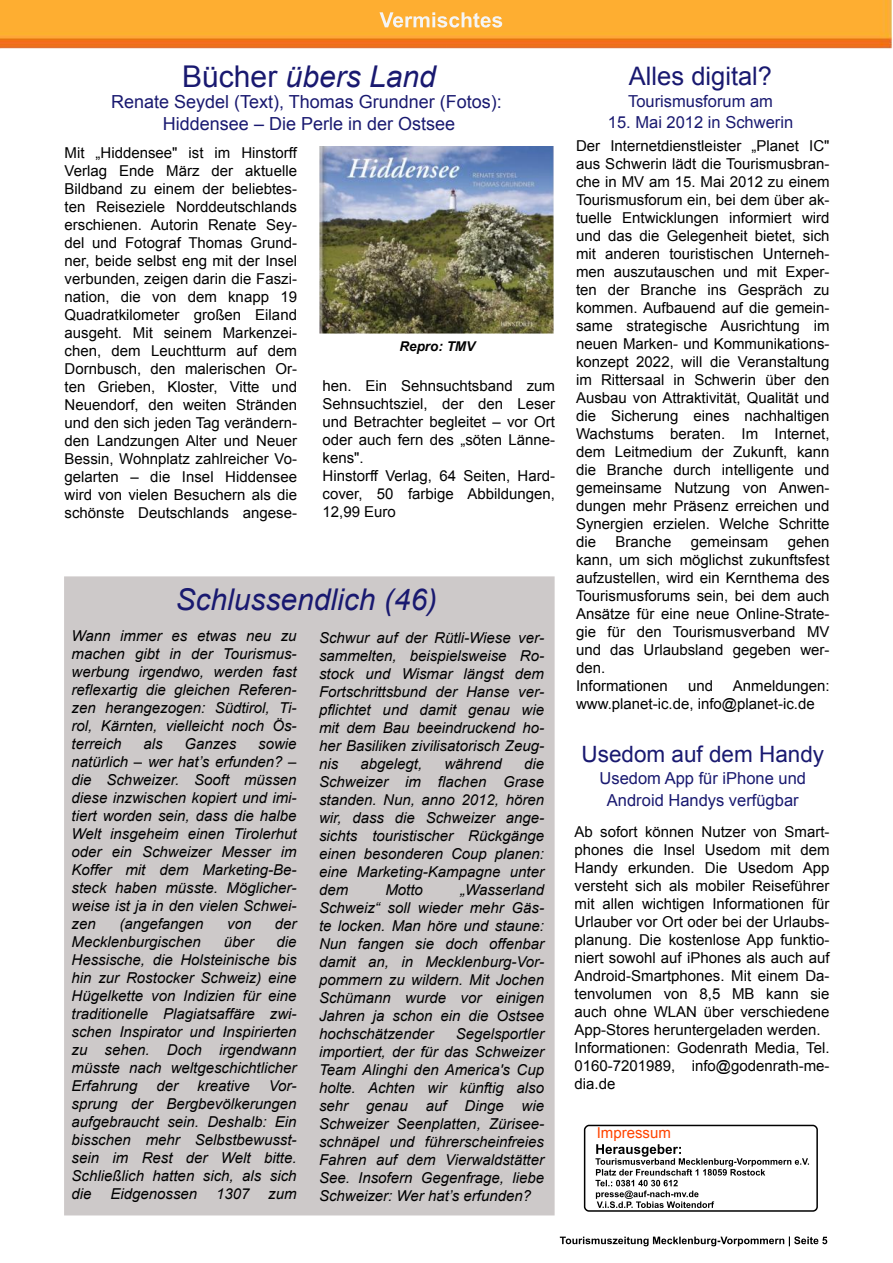
<style>
.page{position:relative;width:893px;height:1263px;background:#fff}
.page>*{position:absolute;margin:0;border:0;box-sizing:border-box;transform-origin:0 0}
.t1{font:italic 30px "Arial";color:#191970}
.t2{font:25.5px "Arial";color:#191970}
.t3{font:22.5px "Arial";color:#191970}
.t4{font:18px/21.6px "Arial";color:#191970;text-align:center}
.t5{font:16.5px/21.6px "Arial";color:#191970;text-align:center}
.t6{font:15px/18px "Arial";color:#000}
.t7{font:italic 15px/18px "Arial";color:#000;text-align:justify}
.t8{font:15px "Arial";color:#f40}
.t9{font:italic 700 13.5px "Arial";color:#000}
.s1{font-style:normal}
</style>
<div class="page">
<div style="left:64px;top:576px;width:491px;height:639px;background:#cdc9c9"></div>
<img style="left:0;top:0;width:892px;height:48px">
<svg style="left:560px;top:1236px;width:267px;height:10px"></svg>
<svg style="left:583px;top:1124px;width:235px;height:88px"></svg>
<svg style="left:379px;top:12px;width:123px;height:16px"></svg>
<img style="left:319px;top:146px;width:234px;height:187px">
<h1 class="t1" style="left:182px;top:59px;width:255px"><span class="s1">Bücher</span> übers Land</h1>
<p class="t4" style="left:111px;top:91px;width:392px">Renate Seydel (Text), Thomas Grundner (Fotos):<br>Hiddensee – Die Perle in der Ostsee</p>
<p class="t6" style="left:64px;top:144px;width:234px;text-align:justify">Mit „Hiddensee" ist im Hinstorff Verlag Ende März der aktuelle Bildband zu einem der beliebtes&shy;ten Reiseziele Norddeutschlands erschienen. Autorin Renate Sey&shy;del und Fotograf Thomas Grund&shy;ner, beide selbst eng mit der Insel verbunden, zeigen darin die Faszi&shy;nation, die von dem knapp 19<br>Quadratkilometer großen Eiland ausgeht. Mit seinem Markenzei&shy;chen, dem Leuchtturm auf dem Dornbusch, den malerischen Or&shy;ten Grieben, Kloster, Vitte und Neuendorf, den weiten Stränden und den sich jeden Tag verändern&shy;den Landzungen Alter und Neuer Bessin, Wohnplatz zahlreicher Vo&shy;gelarten – die Insel Hiddensee wird von vielen Besuchern als die schönste Deutschlands angese-</p>
<p class="t9" style="left:399px;top:338px;width:77px">Repro: TMV</p>
<p class="t6" style="left:322px;top:377px;width:234px">hen. Ein Sehnsuchtsband zum<br>Sehnsuchtsziel, der den Leser und Betrachter begleitet – vor Ort oder auch fern des „söten Länne&shy;kens".<br>Hinstorff Verlag, 64 Seiten, Hard&shy;cover, 50 farbige Abbildungen,<br>12,99 Euro</p>
<h1 class="t1" style="left:175px;top:583px;width:263px">Schlussendlich (46)</h1>
<p class="t7" style="left:72px;top:627px;width:227px">Wann immer es etwas neu zu machen gibt in der Tourismus&shy;werbung irgendwo, werden fast reflexartig die gleichen Referen&shy;zen herangezogen: Südtirol, Ti&shy;rol, Kärnten, vielleicht noch Ös&shy;terreich</p>
<p class="t7" style="left:319px;top:629px;width:227px">Schwur auf der Rütli-Wiese ver&shy;sammelten, beispielsweise Ro&shy;stock und Wismar längst dem Fortschrittsbund der Hanse ver&shy;pflichtet und damit genau wie mit dem Bau beeindruckend ho&shy;her Basiliken zivilisatorisch Zeug&shy;nis</p>
<p class="t7" style="left:144px;top:735px;width:21px">als</p>
<p class="t7" style="left:185px;top:735px;width:53px">Ganzes</p>
<p class="t7" style="left:72px;top:735px;width:227px;text-indent:187px">sowie natürlich – wer hat’s erfunden? – die Schweizer. Sooft müssen diese inzwischen kopiert und imi&shy;tiert worden sein, dass die halbe Welt insgeheim einen Tirolerhut oder ein Schweizer Messer im Koffer mit dem Marketing-Be&shy;steck haben müsste. Möglicher&shy;weise ist ja in den vielen Schwei&shy;zen</p>
<p class="t7" style="left:319px;top:755px;width:227px;text-indent:205px">die Schweizer im flachen Grase standen. Nun, anno 2012, hören wir, dass die Schweizer ange&shy;sichts touristischer Rückgänge einen besonderen Coup planen: eine Marketing-Kampagne unter dem</p>
<p class="t7" style="left:360px;top:755px;width:63px">abgelegt,</p>
<p class="t7" style="left:444px;top:755px;width:59px">während</p>
<p class="t7" style="left:319px;top:881px;width:227px;text-indent:141px">„Wasserland Schweiz“ soll wieder mehr Gäs&shy;te locken. Man höre und staune:<br>Nun fangen sie doch offenbar damit an, in Mecklenburg-Vor&shy;pommern zu wildern. Mit Jochen Schümann wurde vor einigen Jahren ja schon ein die Ostsee hochschätzender</p>
<p class="t7" style="left:385px;top:881px;width:39px">Motto</p>
<p class="t7" style="left:119px;top:915px;width:86px">(angefangen</p>
<p class="t7" style="left:227px;top:915px;width:26px">von</p>
<p class="t7" style="left:275px;top:915px;width:23px">der</p>
<p class="t7" style="left:72px;top:933px;width:131px">Mecklenburgischen</p>
<p class="t7" style="left:224px;top:933px;width:32px">über</p>
<p class="t7" style="left:72px;top:933px;width:227px;text-indent:205px">die Hessische, die Holsteinische bis hin zur Rostocker Schweiz) eine Hügelkette von Indizien für eine traditionelle Plagiatsaffäre zwi&shy;schen Inspirator und Inspirierten zu sehen. Doch irgendwann müsste nach weltgeschichtlicher Erfahrung</p>
<p class="t7" style="left:319px;top:1025px;width:227px;text-indent:137px">Segelsportler importiert, der für das Schweizer Team Alinghi den America's Cup holte. Achten wir künftig also sehr genau auf Dinge wie Schweizer Seenplatten, Zürisee&shy;schnäpel und führerscheinfreies Fahren auf dem Vierwaldstätter See. Insofern Gegenfrage, liebe Schweizer: Wer hat’s erfunden?</p>
<p class="t7" style="left:72px;top:1077px;width:227px;text-indent:197px">Vor&shy;sprung der Bergbevölkerungen aufgebraucht sein. Deshalb: Ein bisschen mehr Selbstbewusst&shy;sein im Rest der Welt bitte.<br>Schließlich hatten sich, als sich die</p>
<p class="t7" style="left:157px;top:1077px;width:23px">der</p>
<p class="t7" style="left:197px;top:1077px;width:54px">kreative</p>
<p class="t7" style="left:110px;top:1185px;width:88px">Eidgenossen</p>
<p class="t7" style="left:216px;top:1185px;width:35px">1307</p>
<p class="t7" style="left:268px;top:1185px;width:30px">zum</p>
<h2 class="t2" style="left:629px;top:62px;width:145px">Alles digital?</h2>
<p class="t5" style="left:628px;top:90px;width:146px">Tourismusforum am</p>
<p class="t5" style="left:608px;top:112px;width:187px">15. Mai 2012 in Schwerin</p>
<p class="t6" style="left:576px;top:137px;width:255px;text-align:justify">Der Internetdienstleister „Planet IC" aus Schwerin lädt die Tourismusbran&shy;che in MV am 15. Mai 2012 zu einem Tourismusforum ein, bei dem über ak&shy;tuelle Entwicklungen informiert wird und das die Gelegenheit bietet, sich mit anderen touristischen Unterneh&shy;men auszutauschen und mit Exper&shy;ten der Branche ins Gespräch zu kommen. Aufbauend auf die gemein&shy;same strategische Ausrichtung im neuen Marken- und Kommunikations&shy;konzept 2022, will die Veranstaltung im Rittersaal in Schwerin über den Ausbau von Attraktivität, Qualität und die Sicherung eines nachhaltigen Wachstums beraten. Im Internet, dem Leitmedium der Zukunft, kann die Branche durch intelligente und gemeinsame Nutzung von Anwen&shy;dungen mehr Präsenz erreichen und Synergien erzielen. Welche Schritte die</p>
<p class="t6" style="left:576px;top:533px;width:255px;text-indent:212px">gehen kann, um sich möglichst zukunftsfest aufzustellen, wird ein Kernthema des<br>Tourismusforums sein, bei dem auch<br>Ansätze für eine neue Online-Strate&shy;gie für den Tourismusverband MV und das Urlaubsland gegeben wer&shy;den.<br>Informationen</p>
<p class="t6" style="left:615px;top:533px;width:57px">Branche</p>
<p class="t6" style="left:691px;top:533px;width:79px">gemeinsam</p>
<p class="t6" style="left:576px;top:677px;width:255px;text-indent:157px">Anmeldungen: www.planet-ic.de, info@planet-ic.de</p>
<p class="t6" style="left:688px;top:677px;width:27px">und</p>
<h3 class="t3" style="left:581px;top:742px;width:244px">Usedom auf dem Handy</h3>
<p class="t5" style="left:600px;top:767px;width:208px">Usedom App für iPhone und<br>Android Handys verfügbar</p>
<p class="t6" style="left:575px;top:822px;width:256px">Ab sofort können Nutzer von Smart&shy;phones die Insel Usedom mit dem Handy erkunden. Die Usedom App versteht sich als mobiler Reiseführer mit allen wichtigen Informationen für Urlauber vor Ort oder bei der Urlaubs&shy;planung. Die kostenlose App funktio&shy;niert sowohl auf iPhones als auch auf Android-Smartphones. Mit einem Da&shy;tenvolumen von 8,5 MB kann sie auch ohne WLAN über verschiedene App-Stores heruntergeladen werden.<br>Informationen: Godenrath Media, Tel.<br>0160-7201989, info@godenrath-me&shy;dia.de</p>
<p class="t8" style="left:597px;top:1124px;width:76px">Impressum</p>
</div>
